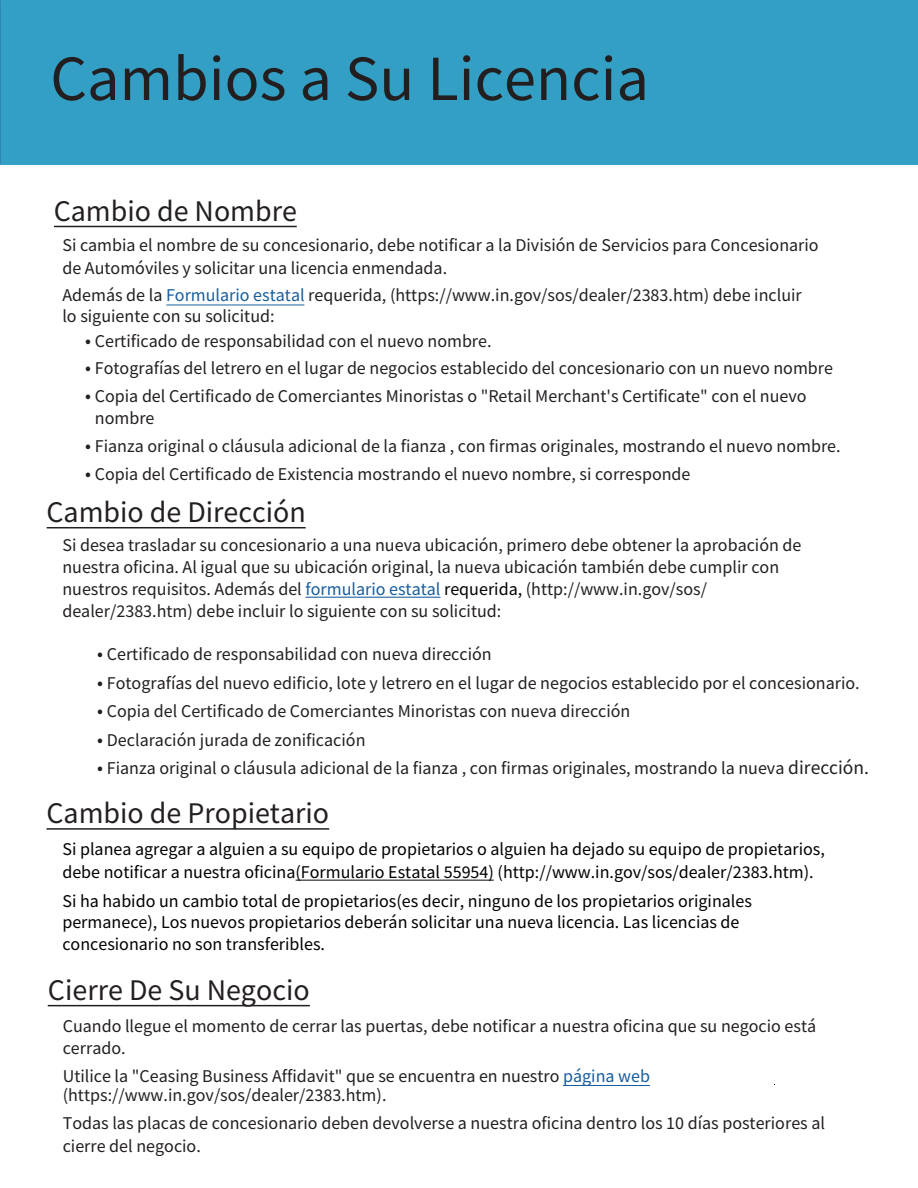
<style>
.page{position:relative;width:918px;height:1188px;background:#fff}
.page>*{position:absolute;margin:0;border:0;box-sizing:border-box;transform-origin:0 0}
.t1{font:64.5px "Source Sans Pro";color:#231f20}
.t2{font:30px "Source Sans Pro";color:#231f20}
.t3{font:18px/21.9px "Source Sans Pro";color:#231f20}
.t4{font:18px/21.6px "Source Sans Pro";color:#000}
.s1{color:#175d9e}
.s2{font-size:19.5px}
.s3{color:#000100}
</style>
<div class="page">
<div style="left:0;top:0;width:918px;height:164px;background:#349fc4"></div>
<hr style="left:54px;top:226px;width:243px;height:1px;background:#231f20">
<hr style="left:47px;top:527px;width:259px;height:2px;background:#231f20">
<hr style="left:48px;top:1005px;width:262px;height:1px;background:#231f20">
<hr style="left:47px;top:828px;width:282px;height:2px;background:#231f20">
<hr style="left:296px;top:880px;width:198px;height:1px;background:#000">
<hr style="left:166px;top:304px;width:138px;height:2px;background:#175d9e">
<hr style="left:305px;top:597px;width:136px;height:1px;background:#175d9e">
<hr style="left:564px;top:1085px;width:86px;height:1px;background:#175d9e">
<p class="t1" style="left:50px;top:38px;width:600px">Cambios a Su Licencia</p>
<p class="t2" style="left:54px;top:192px;width:245px">Cambio de Nombre</p>
<p class="t3" style="left:62px;top:234px;width:758px;line-height:22.6px">Si cambia el nombre de su concesionario, debe notificar a la División de Servicios para Concesionario de Automóviles y solicitar una licencia enmendada.</p>
<p class="t3" style="left:62px;top:285px;width:741px;line-height:20.9px">Además de la <span class="s1">Formulario estatal</span> requerida, (https://www.in.gov/sos/dealer/2383.htm) debe incluir lo siguiente con su solicitud:</p>
<p class="t3" style="left:85px;top:330px;width:408px"><span class="s2">•</span> Certificado de responsabilidad con el nuevo nombre.</p>
<p class="t3" style="left:85px;top:357px;width:750px"><span class="s2">•</span> Fotografías del letrero en el lugar de negocios establecido del concesionario con un nuevo nombre</p>
<p class="t3" style="left:95px;top:385px;width:713px;text-indent:-10px"><span class="s2">•</span> Copia del Certificado de Comerciantes Minoristas o "Retail Merchant's Certificate" con el nuevo nombre</p>
<p class="t3" style="left:85px;top:435px;width:757px"><span class="s2">•</span> Fianza original o cláusula adicional de la fianza , con firmas originales, mostrando el nuevo nombre.</p>
<p class="t3" style="left:85px;top:463px;width:607px"><span class="s2">•</span> Copia del Certificado de Existencia mostrando el nuevo nombre, si corresponde</p>
<p class="t2" style="left:46px;top:493px;width:261px">Cambio de Dirección</p>
<p class="t3" style="left:62px;top:534px;width:741px">Si desea trasladar su concesionario a una nueva ubicación, primero debe obtener la aprobación de nuestra oficina. Al igual que su ubicación original, la nueva ubicación también debe cumplir con nuestros requisitos. Además del <span class="s1">formulario estatal</span> <span class="s3">requerida,</span> (http://www.in.gov/sos/ dealer/2383.htm) debe incluir lo siguiente con su solicitud:</p>
<p class="t3" style="left:97px;top:643px;width:396px"><span class="s2">•</span> Certificado de responsabilidad con nueva dirección</p>
<p class="t3" style="left:97px;top:672px;width:764px"><span class="s2">•</span> Fotografías del nuevo edificio, lote y letrero en el lugar de negocios establecido por el concesionario.</p>
<p class="t3" style="left:97px;top:700px;width:535px"><span class="s2">•</span> Copia del Certificado de Comerciantes Minoristas con nueva dirección</p>
<p class="t3" style="left:97px;top:728px;width:270px"><span class="s2">•</span> Declaración jurada de zonificación</p>
<p class="t3" style="left:97px;top:757px;width:774px"><span class="s2">•</span> Fianza original o cláusula adicional de la fianza , con firmas originales, mostrando la nueva <span class="s2">dirección.</span></p>
<p class="t2" style="left:46px;top:794px;width:284px">Cambio de Propietario</p>
<p class="t4" style="left:62px;top:837px;width:764px;line-height:22.6px">Si planea agregar a alguien a su equipo de propietarios o alguien ha dejado su equipo de propietarios, debe notificar a nuestra oficina(Formulario Estatal 55954) (http://www.in.gov/sos/dealer/2383.htm).</p>
<p class="t4" style="left:62px;top:890px;width:691px">Si ha habido un cambio total de propietarios(es decir, ninguno de los propietarios originales permanece), Los nuevos propietarios deberán solicitar una nueva licencia. Las licencias de concesionario no son transferibles.</p>
<p class="t2" style="left:48px;top:971px;width:263px">Cierre De Su Negocio</p>
<p class="t3" style="left:63px;top:1014px;width:755px;line-height:22.4px">Cuando llegue el momento de cerrar las puertas, debe notificar a nuestra oficina que su negocio está cerrado.</p>
<p class="t3" style="left:63px;top:1066px;width:589px;line-height:19.6px">Utilice la "Ceasing Business Affidavit" que se encuentra en nuestro <span class="s1">página web </span>(https://www.in.gov/sos/dealer/2383.htm).</p>
<p class="t3" style="left:63px;top:1112px;width:764px;line-height:22.6px">Todas las placas de concesionario deben devolverse a nuestra oficina dentro los 10 días posteriores al cierre del negocio.</p>
</div>
